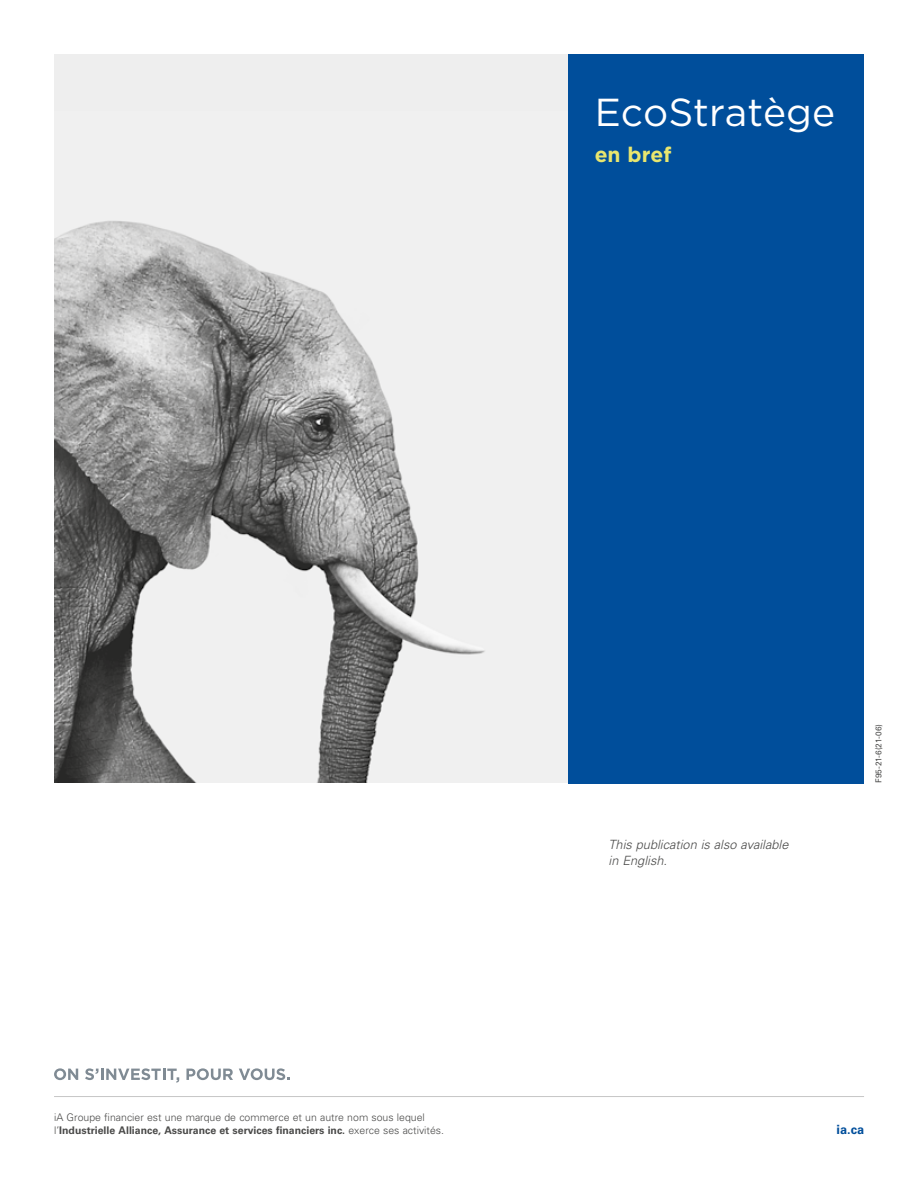
<style>
.page{position:relative;width:918px;height:1188px;background:#fff}
.page>*{position:absolute;margin:0;border:0;box-sizing:border-box;transform-origin:0 0}
.t1{font:39px "Gotham";color:#fff}
.t2{font:700 21px "Gotham";color:#e9e66e}
.t3{font:italic 300 12.75px/15.3px "Univers LT Std";color:#4a4a49}
.t4{font:700 12.75px "Univers LT Std";color:#004e9b}
.t5{font:300 10.5px/12.8px "Univers LT Std";color:#4a4a49}
.t6{font:8.25px "Univers LT Std";color:#4a4a49}
.s1{font-weight:700}
</style>
<div class="page">
<div style="left:54px;top:54px;width:810px;height:729px;background:#eee"></div>
<img style="left:54px;top:221px;width:431px;height:562px">
<hr style="left:54px;top:1096px;width:810px;height:1px;background:#c6c6c6">
<div style="left:568px;top:54px;width:296px;height:729px;background:#004e9b"></div>
<svg style="left:54px;top:1068px;width:24px;height:12px"></svg>
<svg style="left:85px;top:1068px;width:94px;height:15px"></svg>
<svg style="left:186px;top:1068px;width:47px;height:12px"></svg>
<svg style="left:239px;top:1068px;width:51px;height:12px"></svg>
<p class="t1" style="left:595px;top:87px;width:242px">EcoStratège</p>
<p class="t2" style="left:595px;top:140px;width:78px">en bref</p>
<p class="t5" style="left:54px;top:1111px;width:392px">iA Groupe financier est une marque de commerce et un autre nom sous lequel l’<span class="s1">Industrielle Alliance, Assurance et services financiers inc.</span> exerce ses activités.</p>
<p class="t3" style="left:609px;top:837px;width:181px">This publication is also available in English.</p>
<p class="t6" style="left:874px;top:783px;width:60px;rotate:-90deg">F95-21-6(21-06)</p>
<p class="t4" style="left:837px;top:1122px;width:29px">ia.ca</p>
</div>
